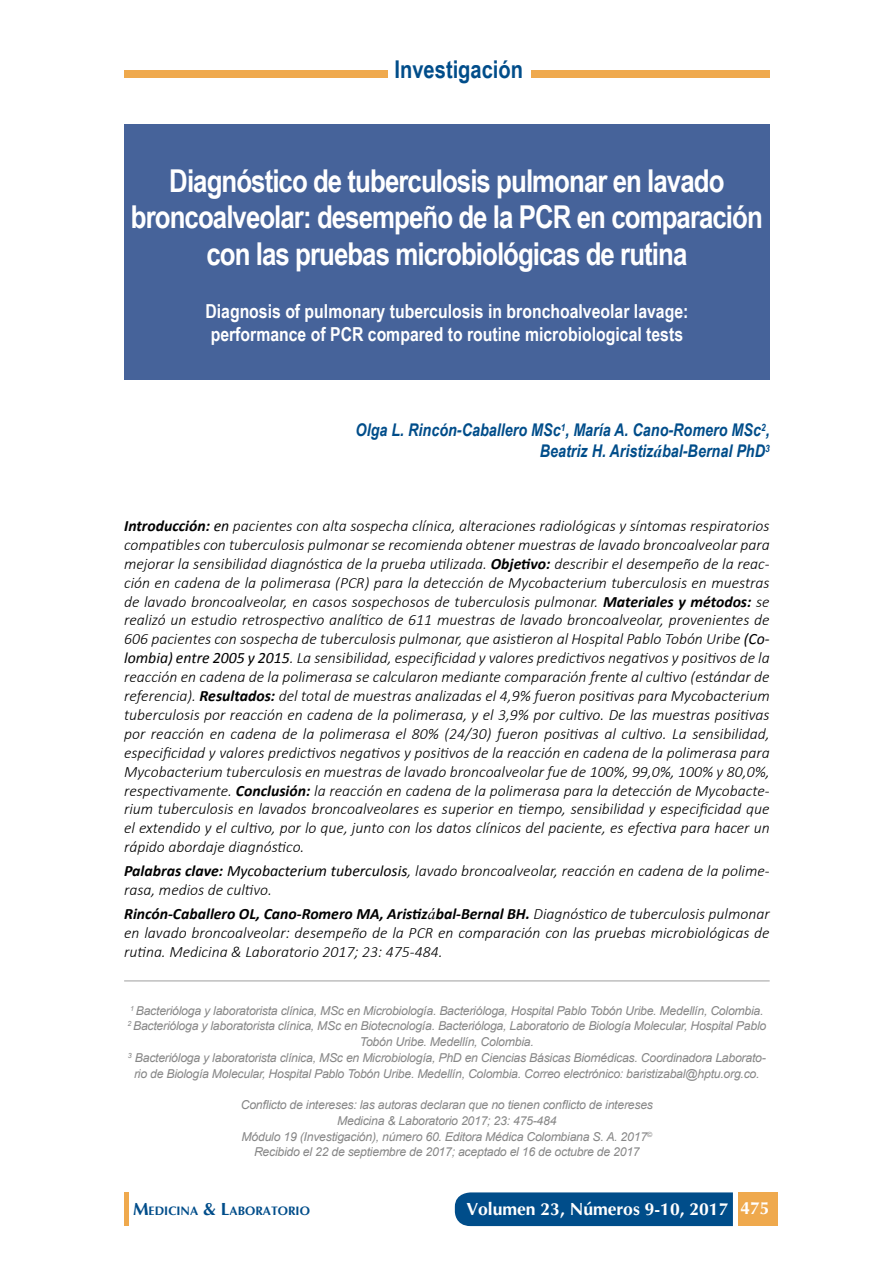
<style>
.page{position:relative;width:869px;height:1265px;background:#fff}
.page>*{position:absolute;margin:0;border:0;box-sizing:border-box;transform-origin:0 0}
.t1{font:700 31.5px/36.8px "Arial Narrow";letter-spacing:-.03em;color:#fff;text-align:center}
.t2{font:700 24.5px "Arial Narrow";color:#004d8a}
.t3{font:700 19.25px/23.1px "Arial Narrow";color:#fff}
.t4{font:italic 700 17.5px/21px "Arial Narrow";color:#004d8a;text-align:right}
.t5{font:700 17.5px "Optima";color:#fff}
.t6{font:italic 300 15.75px/18.9px "Calibri";color:#000;text-align:justify}
.t7{font:italic 12.25px/15.8px "Arial";letter-spacing:-.02em;color:#878787;text-align:center}
.t8{font:700 12.25px "Optima";color:#004d8a}
.s1{font-family:"Times New Roman"}
.s2{font-weight:700}
.s3{font-weight:400}
.s4{font-family:"Times New Roman";font-weight:400}
.s5{font-size:17.5px}
</style>
<div class="page">
<div style="left:737px;top:1192px;width:40px;height:34px;background:#efa94d"></div>
<div style="left:124px;top:1192px;width:5px;height:34px;background:#efa94d"></div>
<div style="left:454px;top:1192px;width:278px;height:34px;background:#004d8a"></div>
<div style="left:124px;top:70px;width:263px;height:8px;background:#efa94d"></div>
<div style="left:531px;top:70px;width:238px;height:8px;background:#efa94d"></div>
<div style="left:124px;top:124px;width:645px;height:256px;background:#46639a"></div>
<hr style="left:124px;top:980px;width:645px;height:2px;background:#000">
<h2 class="t2" style="left:394px;top:51px;width:130px">Investigación</h2>
<h1 class="t1" style="left:131px;top:161px;width:633px">Diagnóstico de tuberculosis pulmonar en lavado broncoalveolar: desempeño de la PCR en comparación con las pruebas microbiológicas de rutina</h1>
<p class="t3" style="left:205px;top:299px;width:484px">Diagnosis of pulmonary tuberculosis in bronchoalveolar lavage: performance of PCR compared to routine microbiological tests</p>
<p class="t4" style="left:355px;top:419px;width:415px">Olga L. Rincón-Caballero MSc<sup>1</sup>, María A. Cano-Romero MSc<sup>2</sup>,<br>Beatriz H. Aristiz<span class="s1">á</span>bal-Bernal PhD<sup>3</sup></p>
<p class="t6" style="left:124px;top:516px;width:646px"><span class="s2">Introducción:</span> <span class="s3">en</span> pacientes con alta sospecha clínica, alteraciones radiológicas y síntomas respiratorios compatibles con tuberculosis pulmonar se recomienda obtener muestras de lavado broncoalveolar para mejorar la sensibilidad diagnóstica de la prueba utilizada. <span class="s2">Objetivo:</span> describir el desempeño de la reac&shy;ción en cadena de la polimerasa (PCR) para la detección de Mycobacterium tuberculosis en muestras de lavado broncoalveolar, en casos sospechosos de tuberculosis pulmonar. <span class="s2">Materiales y métodos:</span> se realizó un estudio retrospectivo analítico de 611 muestras de lavado broncoalveolar, provenientes de 606 pacientes con sospecha de tuberculosis pulmonar, que asistieron al Hospital Pablo Tobón Uribe <span class="s3">(Co&shy;lombia) entre 2005 y 2015</span>. La sensibilidad, especificidad y valores predictivos negativos y positivos de la reacción en cadena de la polimerasa se calcularon mediante comparación frente al cultivo (estándar de referencia). <span class="s2">Resultados:</span> del total de muestras analizadas el 4,9% fueron positivas para Mycobacterium tuberculosis por reacción en cadena de la polimerasa, y el 3,9% por cultivo. De las muestras positivas por reacción en cadena de la polimerasa el 80% (24/30) fueron positivas al cultivo. La sensibilidad, especificidad y valores predictivos negativos y positivos de la reacción en cadena de la polimerasa para Mycobacterium tuberculosis en muestras de lavado broncoalveolar fue de 100%, 99,0%, 100% y 80,0%, respectivamente. <span class="s2">Conclusión:</span> la reacción en cadena de la polimerasa para la detección de Mycobacte&shy;rium tuberculosis en lavados broncoalveolares es superior en tiempo, sensibilidad y especificidad que el extendido y el cultivo, por lo que, junto con los datos clínicos del paciente, es efectiva para hacer un rápido abordaje diagnóstico.</p>
<p class="t6" style="left:124px;top:861px;width:646px"><span class="s2">Palabras clave:</span> <span class="s3">Mycobacterium tuberculosis</span>, lavado broncoalveolar, reacción en cadena de la polime&shy;rasa, medios de cultivo.</p>
<p class="t6" style="left:124px;top:904px;width:646px"><span class="s2">Rincón-Caballero OL, Cano-Romero MA, Aristiz</span><span class="s4">á</span><span class="s2">bal-Bernal BH.</span> Diagnóstico de tuberculosis pulmonar en lavado broncoalveolar: desempeño de la PCR en comparación con las pruebas microbiológicas de rutina. Medicina &amp; Laboratorio 2017; 23: 475-484.</p>
<p class="t7" style="left:127px;top:1003px;width:640px"><sup>1</sup> Bacterióloga y laboratorista clínica, MSc en Microbiología. Bacterióloga, Hospital Pablo Tobón Uribe. Medellín, Colombia.<br><sup>2</sup> Bacterióloga y laboratorista clínica, MSc en Biotecnología. Bacterióloga, Laboratorio de Biología Molecular, Hospital Pablo Tobón Uribe. Medellín, Colombia.<br><sup>3</sup> Bacterióloga y laboratorista clínica, MSc en Microbiología, PhD en Ciencias Básicas Biomédicas. Coordinadora Laborato&shy;rio de Biología Molecular, Hospital Pablo Tobón Uribe. Medellín, Colombia. Correo electrónico: baristizabal@hptu.org.co.</p>
<p class="t7" style="left:240px;top:1097px;width:413px">Conflicto de intereses: las autoras declaran que no tienen conflicto de intereses Medicina &amp; Laboratorio 2017; 23: 475-484<br>Módulo 19 (Investigación), número 60. Editora Médica Colombiana S. A. 2017<sup>© </sup>Recibido el 22 de septiembre de 2017; aceptado el 16 de octubre de 2017</p>
<p class="t8" style="left:133px;top:1204px;width:178px"><span class="s5">M</span>EDICINA <span class="s5">&amp; L</span>ABORATORIO</p>
<p class="t5" style="left:466px;top:1199px;width:304px">Volumen 23, Números 9-10, 2017 475</p>
</div>
